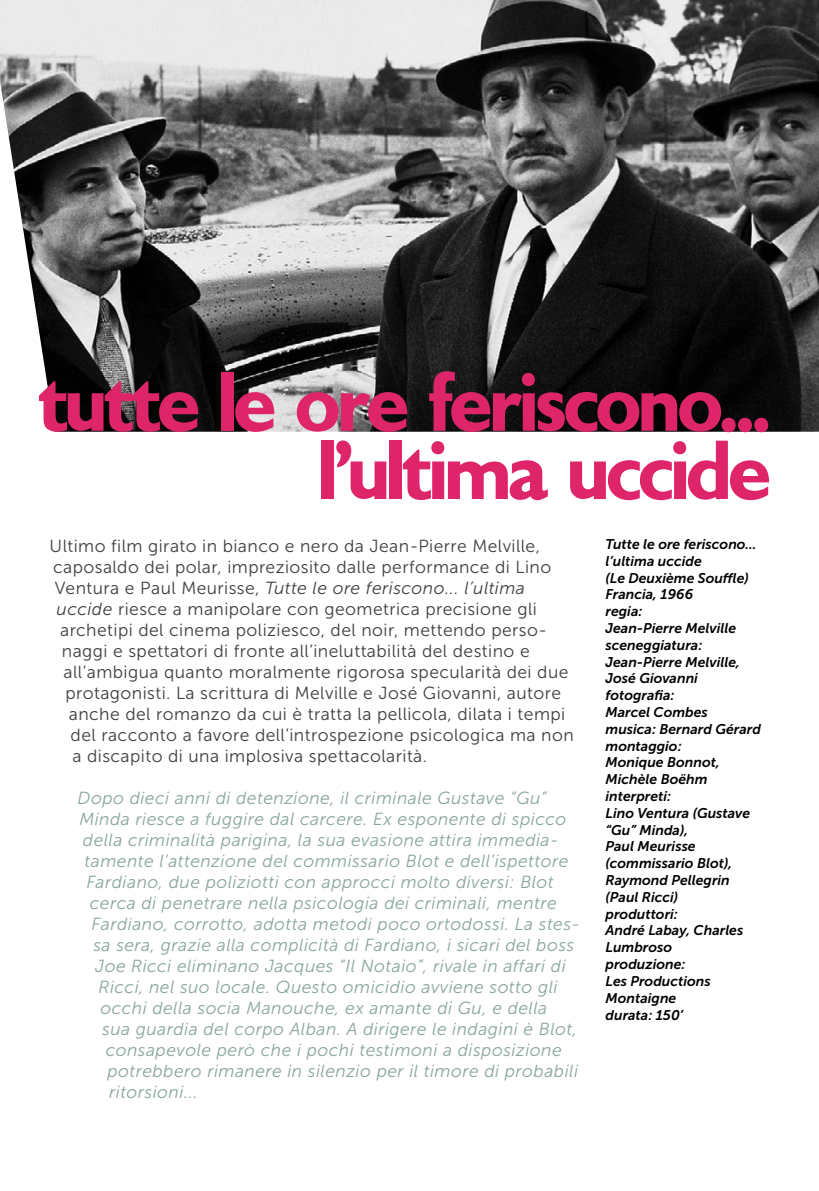
<style>
.page{position:relative;width:819px;height:1191px;background:#fff}
.page>*{position:absolute;margin:0;border:0;box-sizing:border-box;transform-origin:0 0}
.t1{font:700 84px/68.2px "Gill Sans";letter-spacing:.005em;color:#df256a;text-align:right}
.t2{font:italic 17.5px "Museo Sans 300";letter-spacing:.025em;color:#89a59f}
.t3{font:17.5px "Museo Sans 300";letter-spacing:.025em;color:#3f3f3e}
.t4{font:italic 17.5px "Museo Sans 300";letter-spacing:.025em;color:#3f3f3e}
.t5{font:italic 14px/16.8px "Museo Sans 700";color:#000}
.s1{font-style:normal}
.s2{font-style:italic}
</style>
<div class="page">
<img style="left:0;top:0;width:819px;height:432px">
<h1 class="t1" style="left:39px;top:369px;width:731px">tutte le ore feriscono... l’ultima uccide</h1>
<p class="t3" style="left:50px;top:536px;width:492px">Ultimo film girato in bianco e nero da Jean-Pierre Melville,</p>
<p class="t3" style="left:53px;top:557px;width:499px">caposaldo dei polar, impreziosito dalle performance di Lino</p>
<p class="t4" style="left:55px;top:578px;width:471px"><span class="s1">Ventura e Paul Meurisse,</span> Tutte le ore feriscono... l’ultima</p>
<p class="t3" style="left:57px;top:599px;width:481px"><span class="s2">uccide</span> riesce a manipolare con geometrica precisione gli</p>
<p class="t3" style="left:60px;top:620px;width:488px">archetipi del cinema poliziesco, del noir, mettendo perso-</p>
<p class="t3" style="left:62px;top:641px;width:469px">naggi e spettatori di fronte all’ineluttabilità del destino e</p>
<p class="t3" style="left:64px;top:662px;width:506px">all’ambigua quanto moralmente rigorosa specularità dei due</p>
<p class="t3" style="left:65px;top:683px;width:497px">protagonisti. La scrittura di Melville e José Giovanni, autore</p>
<p class="t3" style="left:69px;top:704px;width:498px">anche del romanzo da cui è tratta la pellicola, dilata i tempi</p>
<p class="t3" style="left:71px;top:725px;width:504px">del racconto a favore dell’introspezione psicologica ma non</p>
<p class="t3" style="left:72px;top:746px;width:356px">a discapito di una implosiva spettacolarità.</p>
<p class="t2" style="left:78px;top:788px;width:470px">Dopo dieci anni di detenzione, il criminale Gustave “Gu”</p>
<p class="t2" style="left:79px;top:809px;width:488px">Minda riesce a fuggire dal carcere. Ex esponente di spicco</p>
<p class="t2" style="left:83px;top:830px;width:477px">della criminalità parigina, la sua evasione attira immedia-</p>
<p class="t2" style="left:85px;top:851px;width:485px">tamente l’attenzione del commissario Blot e dell’ispettore</p>
<p class="t2" style="left:86px;top:872px;width:468px">Fardiano, due poliziotti con approcci molto diversi: Blot</p>
<p class="t2" style="left:90px;top:893px;width:468px">cerca di penetrare nella psicologia dei criminali, mentre</p>
<p class="t2" style="left:92px;top:914px;width:490px">Fardiano, corrotto, adotta metodi poco ortodossi. La stes-</p>
<p class="t2" style="left:93px;top:935px;width:482px">sa sera, grazie alla complicità di Fardiano, i sicari del boss</p>
<p class="t2" style="left:95px;top:956px;width:472px">Joe Ricci eliminano Jacques “Il Notaio”, rivale in affari di</p>
<p class="t2" style="left:99px;top:977px;width:460px">Ricci, nel suo locale. Questo omicidio avviene sotto gli</p>
<p class="t2" style="left:100px;top:998px;width:448px">occhi della socia Manouche, ex amante di Gu, e della</p>
<p class="t2" style="left:102px;top:1019px;width:476px">sua guardia del corpo Alban. A dirigere le indagini è Blot,</p>
<p class="t2" style="left:106px;top:1040px;width:457px">consapevole però che i pochi testimoni a disposizione</p>
<p class="t2" style="left:107px;top:1061px;width:472px">potrebbero rimanere in silenzio per il timore di probabili</p>
<p class="t2" style="left:109px;top:1082px;width:90px">ritorsioni...</p>
<p class="t5" style="left:605px;top:535px;width:157px">Tutte le ore feriscono... l’ultima uccide<br>(Le Deuxième Souffle)<br>Francia, 1966<br>regia:<br>Jean-Pierre Melville sceneggiatura:<br>Jean-Pierre Melville,<br>José Giovanni fotografia:<br>Marcel Combes musica: Bernard Gérard montaggio:<br>Monique Bonnot,<br>Michèle Boëhm interpreti:<br>Lino Ventura (Gustave “Gu” Minda),<br>Paul Meurisse (commissario Blot),<br>Raymond Pellegrin (Paul Ricci)<br>produttori:<br>André Labay, Charles<br>Lumbroso<br>produzione:<br>Les Productions<br>Montaigne<br>durata: 150’</p>
</div>
